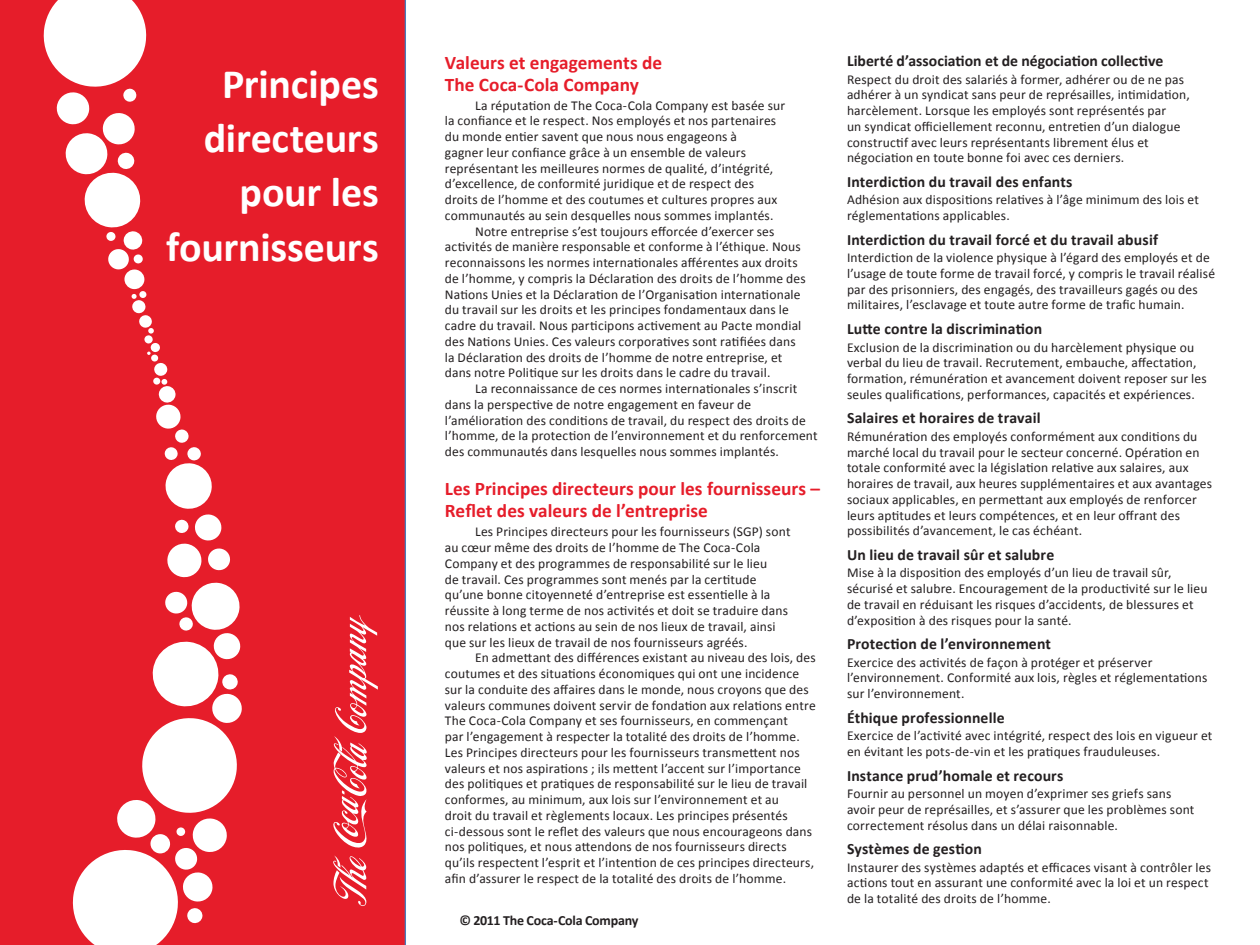
<style>
.page{position:relative;width:1260px;height:945px;background:#fff}
.page>*{position:absolute;margin:0;border:0;box-sizing:border-box;transform-origin:0 0}
.t1{font:700 42px/54.2px "Calibri";letter-spacing:-.005em;color:#fff;text-align:right}
.t2{font:700 19.25px/22.8px "Calibri";color:#e61d2a}
.t3{font:700 15.75px "Calibri";letter-spacing:.01em;color:#231f20}
.t4{font:700 14px "Calibri";letter-spacing:-.015em;color:#231f20}
.t5{font:13.65px/15.8px "Calibri";letter-spacing:.01em;color:#231f20}
</style>
<div class="page">
<div style="left:0;top:0;width:405px;height:945px;background:#e61d2a"></div>
<svg style="left:187px;top:447px;width:14px;height:14px"></svg>
<svg style="left:72px;top:463px;width:170px;height:482px"></svg>
<svg style="left:132px;top:300px;width:14px;height:14px"></svg>
<svg style="left:153px;top:377px;width:8px;height:8px"></svg>
<div style="left:139px;top:315px;width:13px;height:13px;background:#fff;border-radius:6px"></div>
<svg style="left:155px;top:379px;width:34px;height:64px"></svg>
<svg style="left:164px;top:447px;width:14px;height:13px"></svg>
<div style="left:154px;top:363px;width:14px;height:13px;background:#fff;border-radius:6px"></div>
<div style="left:151px;top:354px;width:7px;height:8px;background:#fff;border-radius:50%"></div>
<svg style="left:148px;top:328px;width:6px;height:6px"></svg>
<svg style="left:144px;top:335px;width:9px;height:9px"></svg>
<div style="left:150px;top:343px;width:10px;height:9px;background:#fff;border-radius:50%"></div>
<svg style="left:147px;top:351px;width:4px;height:4px"></svg>
<svg style="left:43px;top:0;width:104px;height:299px"></svg>
<svg style="left:333px;top:856px;width:33px;height:50px"></svg>
<svg style="left:333px;top:615px;width:45px;height:233px"></svg>
<hr style="left:405px;top:0;width:1px;height:945px;background:#487dbc">
<h1 class="t1" style="left:166px;top:55px;width:214px">Principes directeurs pour les fournisseurs</h1>
<h2 class="t2" style="left:445px;top:50px;width:219px">Valeurs et engagements de<br>The Coca-Cola Company</h2>
<p class="t5" style="left:475px;top:97px;width:312px">La réputation de The Coca-Cola Company est basée sur</p>
<p class="t5" style="left:445px;top:112px;width:333px">la confiance et le respect. Nos employés et nos partenaires</p>
<p class="t5" style="left:445px;top:128px;width:294px">du monde entier savent que nous nous engageons à</p>
<p class="t5" style="left:445px;top:144px;width:303px">gagner leur confiance grâce à un ensemble de valeurs</p>
<p class="t5" style="left:445px;top:160px;width:330px">représentant les meilleures normes de qualité, d’intégrité,</p>
<p class="t5" style="left:445px;top:175px;width:311px">d’excellence, de conformité juridique et de respect des</p>
<p class="t5" style="left:445px;top:191px;width:334px">droits de l’homme et des coutumes et cultures propres aux</p>
<p class="t5" style="left:445px;top:207px;width:330px">communautés au sein desquelles nous sommes implantés.</p>
<p class="t5" style="left:475px;top:223px;width:301px">Notre entreprise s’est toujours efforcée d’exercer ses</p>
<p class="t5" style="left:445px;top:238px;width:358px">activités de manière responsable et conforme à l’éthique. Nous</p>
<p class="t5" style="left:445px;top:254px;width:354px">reconnaissons les normes internationales afférentes aux droits</p>
<p class="t5" style="left:445px;top:270px;width:362px">de l’homme, y compris la Déclaration des droits de l’homme des</p>
<p class="t5" style="left:445px;top:286px;width:357px">Nations Unies et la Déclaration de l’Organisation internationale</p>
<p class="t5" style="left:445px;top:301px;width:346px">du travail sur les droits et les principes fondamentaux dans le</p>
<p class="t5" style="left:445px;top:317px;width:358px">cadre du travail. Nous participons activement au Pacte mondial</p>
<p class="t5" style="left:445px;top:333px;width:352px">des Nations Unies. Ces valeurs corporatives sont ratifiées dans</p>
<p class="t5" style="left:445px;top:349px;width:339px">la Déclaration des droits de l’homme de notre entreprise, et</p>
<p class="t5" style="left:445px;top:364px;width:327px">dans notre Politique sur les droits dans le cadre du travail.</p>
<p class="t5" style="left:475px;top:380px;width:324px">La reconnaissance de ces normes internationales s’inscrit</p>
<p class="t5" style="left:445px;top:396px;width:308px">dans la perspective de notre engagement en faveur de</p>
<p class="t5" style="left:445px;top:412px;width:363px">l’amélioration des conditions de travail, du respect des droits de</p>
<p class="t5" style="left:445px;top:427px;width:374px">l’homme, de la protection de l’environnement et du renforcement</p>
<p class="t5" style="left:445px;top:443px;width:336px">des communautés dans lesquelles nous sommes implantés.</p>
<h2 class="t2" style="left:445px;top:476px;width:377px">Les Principes directeurs pour les fournisseurs –<br>Reflet des valeurs de l’entreprise</h2>
<p class="t5" style="left:445px;top:523px;width:347px;text-indent:30px">Les Principes directeurs pour les fournisseurs (SGP) sont au cœur même des droits de l’homme de The Coca-Cola Company et des programmes de responsabilité sur le lieu<br>de travail. Ces programmes sont menés par la certitude qu’une bonne citoyenneté d’entreprise est essentielle à la réussite à long terme de nos activités et doit se traduire dans nos relations et actions au sein de nos lieux de travail, ainsi que sur les lieux de travail de nos fournisseurs agréés.</p>
<p class="t5" style="left:445px;top:649px;width:373px;text-indent:30px">En admettant des différences existant au niveau des lois, des coutumes et des situations économiques qui ont une incidence sur la conduite des affaires dans le monde, nous croyons que des valeurs communes doivent servir de fondation aux relations entre The Coca-Cola Company et ses fournisseurs, en commençant<br>par l’engagement à respecter la totalité des droits de l’homme.<br>Les Principes directeurs pour les fournisseurs transmettent nos valeurs et nos aspirations ; ils mettent l’accent sur l’importance des politiques et pratiques de responsabilité sur le lieu de travail conformes, au minimum, aux lois sur l’environnement et au<br>droit du travail et règlements locaux. Les principes présentés ci-dessous sont le reflet des valeurs que nous encourageons dans nos politiques, et nous attendons de nos fournisseurs directs qu’ils respectent l’esprit et l’intention de ces principes directeurs, afin d’assurer le respect de la totalité des droits de l’homme.</p>
<p class="t4" style="left:459px;top:911px;width:181px">© 2011 The Coca-Cola Company</p>
<p class="t3" style="left:847px;top:51px;width:318px">Liberté d’association et de négociation collective</p>
<p class="t5" style="left:847px;top:71px;width:344px">Respect du droit des salariés à former, adhérer ou de ne pas adhérer à un syndicat sans peur de représailles, intimidation, harcèlement. Lorsque les employés sont représentés par<br>un syndicat officiellement reconnu, entretien d’un dialogue constructif avec leurs représentants librement élus et négociation en toute bonne foi avec ces derniers.</p>
<p class="t3" style="left:847px;top:172px;width:227px">Interdiction du travail des enfants</p>
<p class="t5" style="left:847px;top:191px;width:353px">Adhésion aux dispositions relatives à l’âge minimum des lois et réglementations applicables.</p>
<p class="t3" style="left:847px;top:230px;width:313px">Interdiction du travail forcé et du travail abusif</p>
<p class="t5" style="left:847px;top:249px;width:370px">Interdiction de la violence physique à l’égard des employés et de l’usage de toute forme de travail forcé, y compris le travail réalisé par des prisonniers, des engagés, des travailleurs gagés ou des militaires, l’esclavage et toute autre forme de trafic humain.</p>
<p class="t3" style="left:847px;top:319px;width:197px">Lutte contre la discrimination</p>
<p class="t5" style="left:847px;top:338px;width:361px">Exclusion de la discrimination ou du harcèlement physique ou verbal du lieu de travail. Recrutement, embauche, affectation, formation, rémunération et avancement doivent reposer sur les seules qualifications, performances, capacités et expériences.</p>
<p class="t3" style="left:847px;top:408px;width:195px">Salaires et horaires de travail</p>
<p class="t5" style="left:847px;top:428px;width:367px">Rémunération des employés conformément aux conditions du marché local du travail pour le secteur concerné. Opération en totale conformité avec la législation relative aux salaires, aux horaires de travail, aux heures supplémentaires et aux avantages sociaux applicables, en permettant aux employés de renforcer leurs aptitudes et leurs compétences, et en leur offrant des possibilités d’avancement, le cas échéant.</p>
<p class="t3" style="left:847px;top:545px;width:209px">Un lieu de travail sûr et salubre</p>
<p class="t5" style="left:847px;top:564px;width:362px">Mise à la disposition des employés d’un lieu de travail sûr, sécurisé et salubre. Encouragement de la productivité sur le lieu de travail en réduisant les risques d’accidents, de blessures et d’exposition à des risques pour la santé.</p>
<p class="t3" style="left:847px;top:634px;width:206px">Protection de l’environnement</p>
<p class="t5" style="left:847px;top:654px;width:362px">Exercice des activités de façon à protéger et préserver l’environnement. Conformité aux lois, règles et réglementations sur l’environnement.</p>
<p class="t3" style="left:847px;top:708px;width:159px">Éthique professionnelle</p>
<p class="t5" style="left:847px;top:727px;width:367px">Exercice de l’activité avec intégrité, respect des lois en vigueur et en évitant les pots-de-vin et les pratiques frauduleuses.</p>
<p class="t3" style="left:847px;top:766px;width:218px">Instance prud’homale et recours</p>
<p class="t5" style="left:847px;top:785px;width:349px">Fournir au personnel un moyen d’exprimer ses griefs sans avoir peur de représailles, et s’assurer que les problèmes sont correctement résolus dans un délai raisonnable.</p>
<p class="t3" style="left:847px;top:839px;width:136px">Systèmes de gestion</p>
<p class="t5" style="left:847px;top:859px;width:366px">Instaurer des systèmes adaptés et efficaces visant à contrôler les actions tout en assurant une conformité avec la loi et un respect de la totalité des droits de l’homme.</p>
</div>
